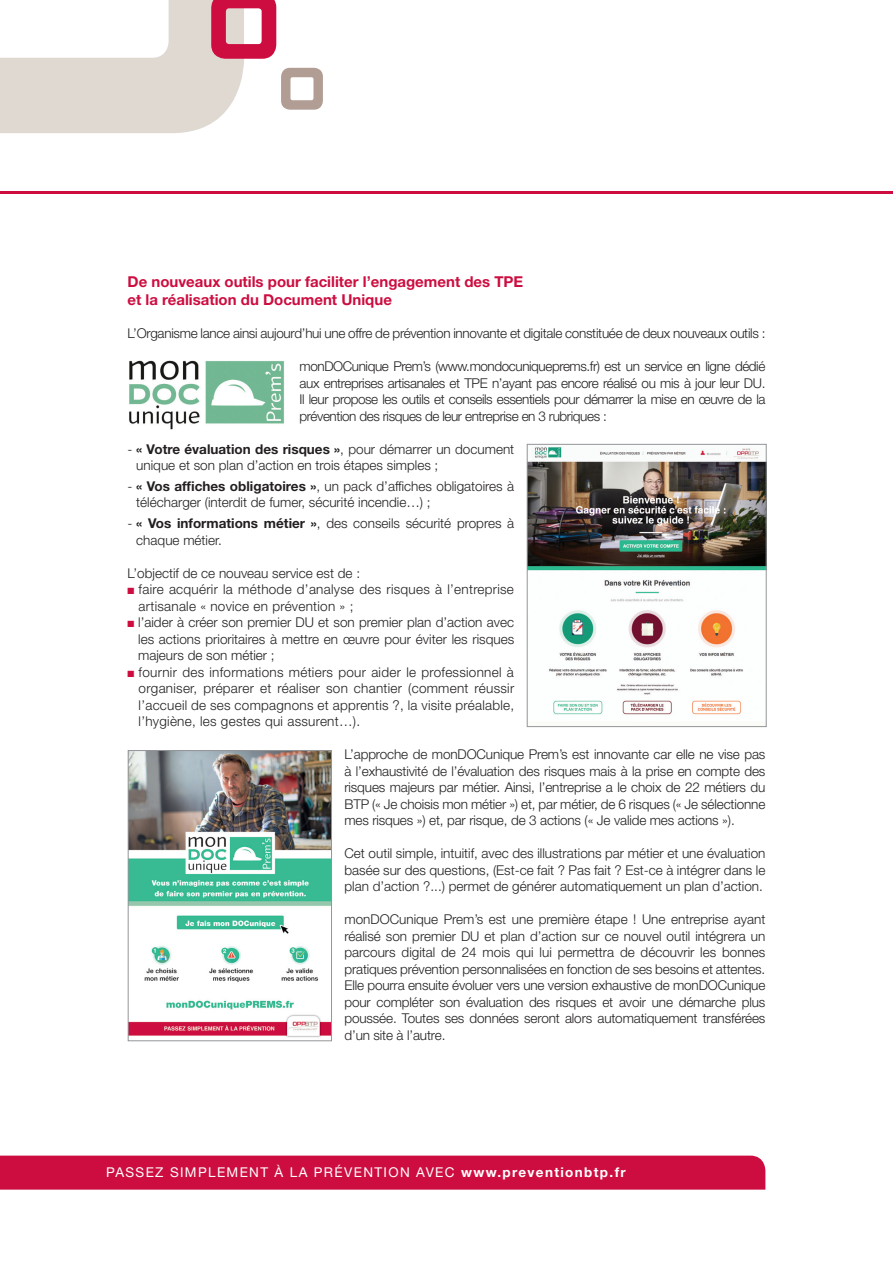
<style>
.page{position:relative;width:893px;height:1263px;background:#fff}
.page>*{position:absolute;margin:0;border:0;box-sizing:border-box;transform-origin:0 0}
.t1{font:700 15px/18px "Helvetica Neue LT Std";color:#cd0d40}
.t2{font:300 13.5px/16.5px "Helvetica Neue LT Std";color:#231f20;text-align:justify}
.t3{font:300 13.5px "Helvetica Neue LT Std";letter-spacing:-.02em;color:#231f20}
.t4{font:300 13.5px/16.5px "Helvetica Neue LT Std";letter-spacing:.02em;color:#231f20}
.t5{font:13.5px "Helvetica Neue LT Std";letter-spacing:.1em;color:#fff}
.s1{font-weight:700}
.s2{color:#cd0d40}
</style>
<div class="page">
<img style="left:129px;top:360px;width:155px;height:70px">
<img style="left:130px;top:752px;width:200px;height:286px">
<div style="left:128px;top:750px;width:204px;height:291px;border:1px solid #939598"></div>
<svg style="left:0;top:0;width:323px;height:133px"></svg>
<img style="left:529px;top:447px;width:235px;height:268px">
<div style="left:527px;top:444px;width:239px;height:283px;border:1px solid #939598"></div>
<hr style="left:0;top:191px;width:893px;height:2px;background:#cd0d40">
<div style="left:0;top:1155px;width:765px;height:34px;background:#cd0d40"></div>
<p class="t1" style="left:128px;top:272px;width:397px">De nouveaux outils pour faciliter l’engagement des TPE et la réalisation du Document Unique</p>
<p class="t3" style="left:128px;top:325px;width:639px">L’Organisme lance ainsi aujourd’hui une offre de prévention innovante et digitale constituée de deux nouveaux outils :</p>
<p class="t2" style="left:300px;top:358px;width:467px">monDOCunique Prem’s (www.mondocuniqueprems.fr) est un service en ligne dédié aux entreprises artisanales et TPE n’ayant pas encore réalisé ou mis à jour leur DU.<br>Il leur propose les outils et conseils essentiels pour démarrer la mise en œuvre de la prévention des risques de leur entreprise en 3 rubriques :</p>
<p class="t2" style="left:136px;top:440px;width:379px;text-indent:-9px">- <span class="s1">« Votre évaluation des risques »</span>, pour démarrer un document unique et son plan d’action en trois étapes simples ;</p>
<p class="t2" style="left:136px;top:477px;width:379px;text-indent:-9px">- <span class="s1">« Vos affiches obligatoires »</span>, un pack d’affiches obligatoires à télécharger (interdit de fumer, sécurité incendie…) ;</p>
<p class="t2" style="left:136px;top:515px;width:379px;text-indent:-9px">- <span class="s1">« Vos informations métier »</span>, des conseils sécurité propres à chaque métier.</p>
<p class="t2" style="left:128px;top:564px;width:234px">L’objectif de ce nouveau service est de :</p>
<p class="t4" style="left:139px;top:581px;width:377px;text-indent:-11px"><span class="s2">■</span> faire acquérir la méthode d’analyse des risques à l’entreprise artisanale « novice en prévention » ;</p>
<p class="t2" style="left:138px;top:614px;width:378px;text-indent:-11px"><span class="s2">■</span> l’aider à créer son premier DU et son premier plan d’action avec les actions prioritaires à mettre en œuvre pour éviter les risques majeurs de son métier ;</p>
<p class="t2" style="left:139px;top:663px;width:377px;text-indent:-11px"><span class="s2">■</span> fournir des informations métiers pour aider le professionnel à organiser, préparer et réaliser son chantier (comment réussir l’accueil de ses compagnons et apprentis ?, la visite préalable, l’hygiène, les gestes qui assurent…).</p>
<p class="t2" style="left:344px;top:746px;width:422px">L’approche de monDOCunique Prem’s est innovante car elle ne vise pas à l’exhaustivité de l’évaluation des risques mais à la prise en compte des risques majeurs par métier. Ainsi, l’entreprise a le choix de 22 métiers du BTP (« Je choisis mon métier ») et, par métier, de 6 risques (« Je sélectionne mes risques ») et, par risque, de 3 actions (« Je valide mes actions »).</p>
<p class="t2" style="left:344px;top:845px;width:422px">Cet outil simple, intuitif, avec des illustrations par métier et une évaluation basée sur des questions, (Est-ce fait ? Pas fait ? Est-ce à intégrer dans le plan d’action ?...) permet de générer automatiquement un plan d’action.</p>
<p class="t2" style="left:344px;top:911px;width:422px">monDOCunique Prem’s est une première étape ! Une entreprise ayant réalisé son premier DU et plan d’action sur ce nouvel outil intégrera un parcours digital de 24 mois qui lui permettra de découvrir les bonnes pratiques prévention personnalisées en fonction de ses besoins et attentes.<br>Elle pourra ensuite évoluer vers une version exhaustive de monDOCunique pour compléter son évaluation des risques et avoir une démarche plus poussée. Toutes ses données seront alors automatiquement transférées d’un site à l’autre.</p>
<p class="t5" style="left:106px;top:1164px;width:521px">PASSEZ SIMPLEMENT À LA PRÉVENTION AVEC <span class="s1">www.preventionbtp.fr</span></p>
</div>
